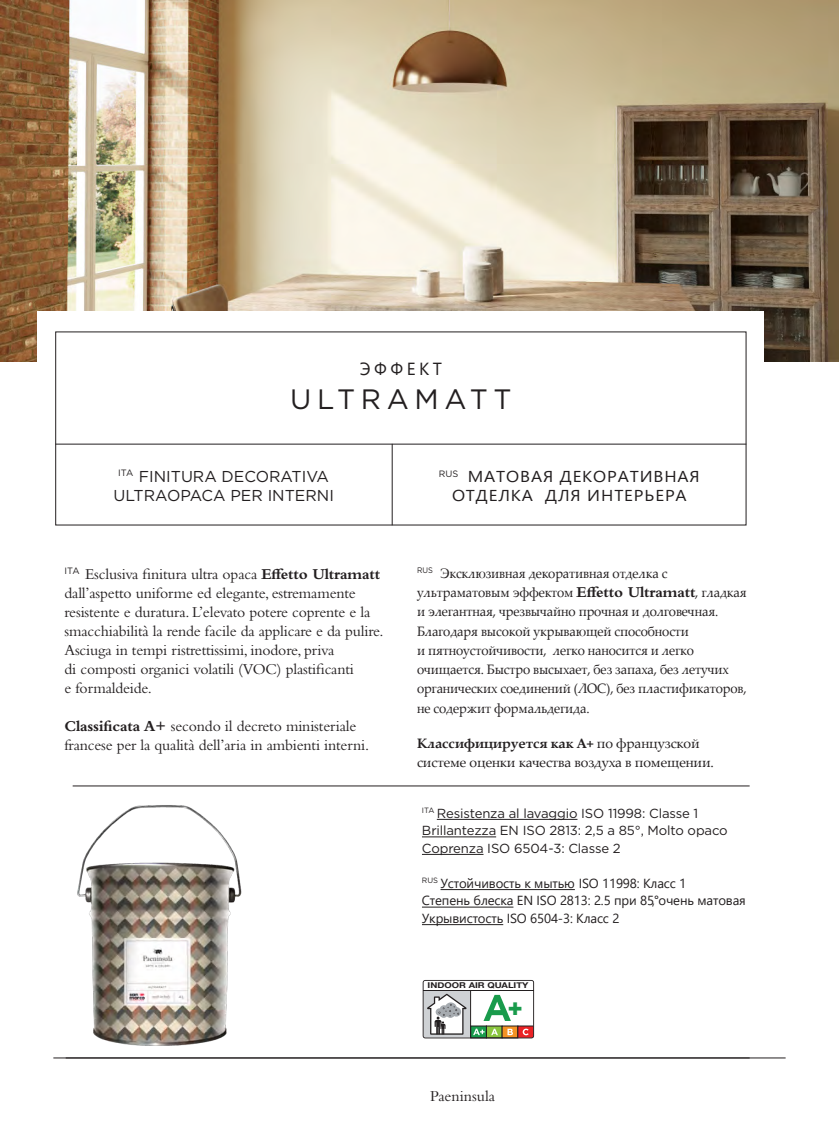
<style>
.page{position:relative;width:839px;height:1132px;background:#fff}
.page>*{position:absolute;margin:0;border:0;box-sizing:border-box;transform-origin:0 0}
.t1{font:28px "Gotham";letter-spacing:.2em;color:#231f20}
.t2{font:700 24.5px "Futura Std";color:#199b4c}
.t3{font:17.5px "Yu Gothic UI";letter-spacing:.2em;color:#231f20}
.t4{font:15.75px/18.9px "Bembo Std";letter-spacing:-.01em;color:#231f20}
.t5{font:15.75px/18.9px "Gotham";color:#231f20;text-align:center}
.t6{font:15.75px "Yu Gothic UI";letter-spacing:.05em;color:#231f20;scale:1.1 1}
.Стандартный_блок{font:13.65px/19.2px "Palatino Linotype";letter-spacing:-.01em;color:#231f20;scale:.94 1}
.Стандартный_блок-2{font:13.65px/18.9px "Palatino Linotype";letter-spacing:-.01em;color:#231f20}
.t7{font:13.12px "Yu Gothic UI";letter-spacing:-.01em;color:#231f20}
.t8{font:13.12px "Gotham";letter-spacing:-.01em;color:#231f20}
.t9{font:700 8.05px "Helvetica Neue";color:#231f20;scale:1.18 1}
.s1{font-weight:700}
.s2{font-family:"Bembo Std";font-weight:700;font-size:15.75px}
</style>
<div class="page">
<hr style="left:53px;top:1057px;width:732px;height:1px;background:#231f20">
<img style="left:77px;top:805px;width:165px;height:241px">
<hr style="left:73px;top:785px;width:676px;height:1px;background:#231f20">
<img style="left:0;top:0;width:838px;height:362px">
<div style="left:37px;top:311px;width:727px;height:61px;background:#fff"></div>
<hr style="left:436px;top:818px;width:141px;height:1px;background:#231f20">
<hr style="left:422px;top:836px;width:74px;height:1px;background:#231f20">
<hr style="left:422px;top:853px;width:61px;height:1px;background:#231f20">
<hr style="left:440px;top:888px;width:134px;height:1px;background:#231f20">
<hr style="left:422px;top:906px;width:91px;height:1px;background:#231f20">
<hr style="left:422px;top:923px;width:81px;height:1px;background:#231f20">
<hr style="left:392px;top:443px;width:1px;height:82px;background:#231f20">
<hr style="left:55px;top:443px;width:691px;height:1px;background:#231f20">
<svg style="left:422px;top:980px;width:112px;height:58px"></svg>
<p class="t3" style="left:360px;top:352px;width:83px">ЭФФЕКТ</p>
<p class="t1" style="left:290px;top:383px;width:223px">ULTRAMATT</p>
<p class="t5" style="left:113px;top:466px;width:222px"><sup>ITA</sup> FINITURA DECORATIVA<br>ULTRAOPACA PER INTERNI</p>
<p class="t6" style="left:439px;top:461px;width:239px"><sup>RUS</sup> МАТОВАЯ ДЕКОРАТИВНАЯ</p>
<p class="t6" style="left:452px;top:480px;width:215px">ОТДЕЛКА ДЛЯ ИНТЕРЬЕРА</p>
<p class="t4" style="left:64px;top:564px;width:320px"><sup>ITA</sup> Esclusiva finitura ultra opaca <span class="s1">Effetto Ultramatt </span>dall’aspetto uniforme ed elegante, estremamente resistente e duratura. L’elevato potere coprente e la smacchiabilità la rende facile da applicare e da pulire.</p>
<p class="t4" style="left:64px;top:640px;width:291px">Asciuga in tempi ristrettissimi, inodore, priva<br>di composti organici volatili (VOC) plastificanti e formaldeide.</p>
<p class="t4" style="left:64px;top:715px;width:306px"><span class="s1">Classificata A+</span> secondo il decreto ministeriale francese per la qualità dell’aria in ambienti interni.</p>
<p class="Стандартный_блок" style="left:417px;top:563px;width:352px"><sup>RUS</sup> Эксклюзивная декоративная отделка с ультраматовым эффектом <span class="s2">Effetto Ultramatt</span>, гладкая и элегантная, чрезвычайно прочная и долговечная.<br>Благодаря высокой укрывающей способности<br>и пятноустойчивости, легко наносится и легко очищается. Быстро высыхает, без запаха, без летучих органических соединений (ЛОС), без пластификаторов, не содержит формальдегида.</p>
<p class="Стандартный_блок-2" style="left:417px;top:733px;width:298px"><span class="s1">Классифицируется как A+</span> по французской системе оценки качества воздуха в помещении.</p>
<p class="t8" style="left:422px;top:805px;width:278px"><sup>ITA</sup> Resistenza al lavaggio ISO 11998: Classe 1</p>
<p class="t8" style="left:422px;top:823px;width:307px">Brillantezza EN ISO 2813: 2,5 a 85°, Molto opaco</p>
<p class="t8" style="left:422px;top:840px;width:200px">Coprenza ISO 6504-3: Classe 2</p>
<p class="t7" style="left:422px;top:870px;width:266px"><sup>RUS</sup> Устойчивость к мытью ISO 11998: Класс 1</p>
<p class="t7" style="left:422px;top:887px;width:325px">Степень блеска EN ISO 2813: 2.5 при 85°, очень матовая</p>
<p class="t7" style="left:422px;top:905px;width:199px">Укрывистость ISO 6504-3: Класс 2</p>
<p class="t9" style="left:427px;top:978px;width:87px">INDOOR AIR QUALITY</p>
<p class="t2" style="left:506px;top:988px;width:18px">+</p>
<p class="t4" style="left:430px;top:1085px;width:67px">Paeninsula</p>
</div>
